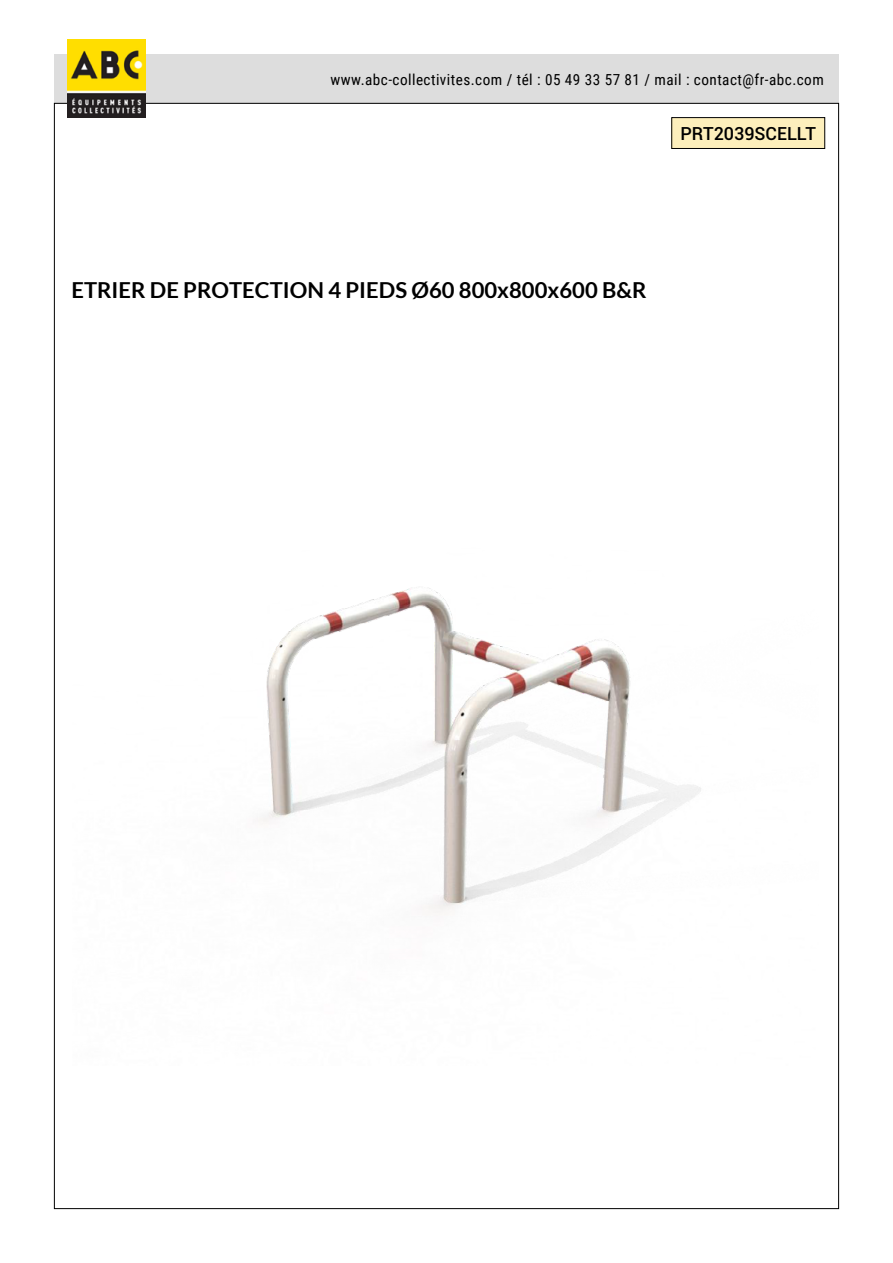
<style>
.page{position:relative;width:893px;height:1263px;background:#fff}
.page>*{position:absolute;margin:0;border:0;box-sizing:border-box;transform-origin:0 0}
.t1{font:700 22.05px "Lato";color:#000}
.t2{font:500 18px "Roboto";color:#000}
.t3{font:15.15px "Roboto Condensed";letter-spacing:.03em;color:#000}
</style>
<div class="page">
<img style="left:259px;top:588px;width:442px;height:327px">
<div style="left:672px;top:118px;width:153px;height:30px;background:#fdefbc"></div>
<div style="left:671px;top:117px;width:154px;height:32px;border:1px solid #000"></div>
<div style="left:54px;top:54px;width:785px;height:49px;background:#ddd"></div>
<img style="left:68px;top:40px;width:77px;height:77px">
<p class="t3" style="left:331px;top:69px;width:495px">www.abc-collectivites.com / tél : 05 49 33 57 81 / mail : contact@fr-abc.com</p>
<p class="t2" style="left:680px;top:121px;width:137px">PRT2039SCELLT</p>
<p class="t1" style="left:72px;top:277px;width:577px">ETRIER DE PROTECTION 4 PIEDS Ø60 800x800x600 B&amp;R</p>
</div>
